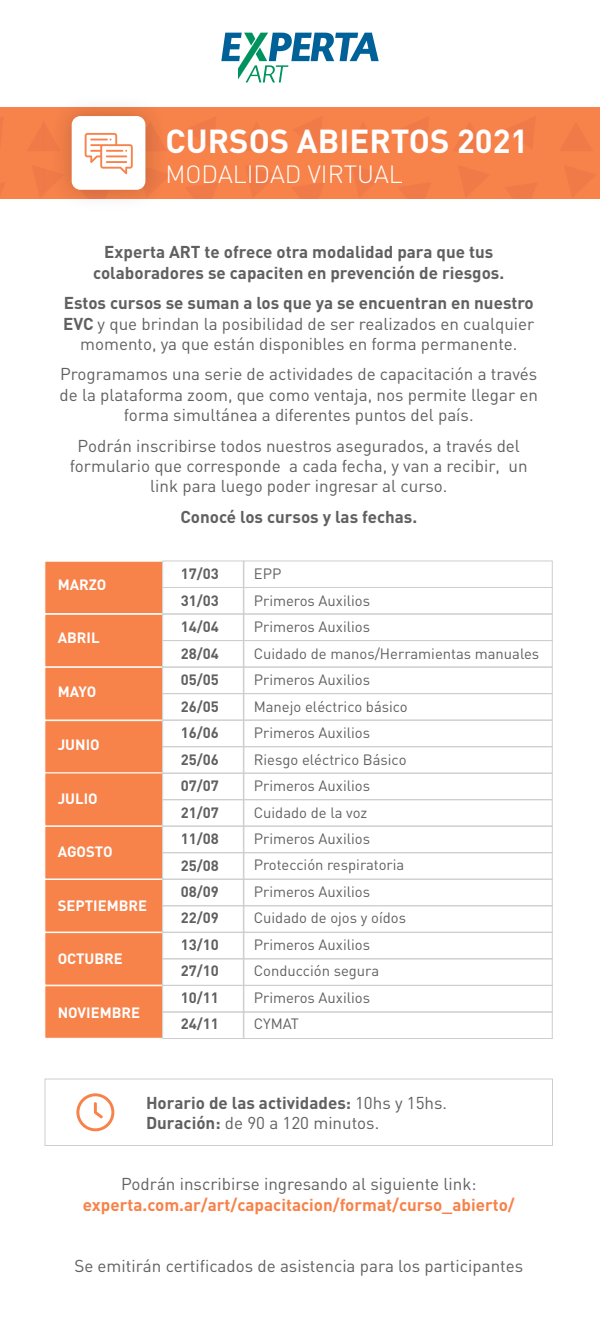
<style>
.page{position:relative;width:600px;height:1322px;background:#fff}
.page>*{position:absolute;margin:0;border:0;box-sizing:border-box;transform-origin:0 0}
.t1{font:700 32.9px "DIN";color:#fff}
.t2{font:300 24.6px "DIN";color:#fff}
.t3{font:17px/20.4px "DIN";color:#606060;text-align:center}
.t4{font:700 17px/20.4px "DIN";color:#606060;text-align:center}
.t5{font:700 17px "DIN";color:#f7824a}
.t6{font:14.8px/26.5px "DIN";color:#606060}
.t7{font:700 14.8px/26.5px "DIN";color:#606060;text-align:justify}
.t8{font:700 14.8px "DIN";color:#fff}
.s1{font-weight:700}
.s2{font-weight:400}
</style>
<div class="page">
<svg style="left:221px;top:33px;width:158px;height:49px"></svg>
<div style="left:0;top:107px;width:600px;height:92px;background:#f7824a"></div>
<img style="left:43px;top:108px;width:117px;height:91px">
<div style="left:72px;top:116px;width:73px;height:74px;background:#fff;border-radius:9px"></div>
<svg style="left:85px;top:133px;width:48px;height:42px"></svg>
<hr style="left:106px;top:155px;width:21px;height:2px;background:#f7824a">
<hr style="left:106px;top:161px;width:21px;height:2px;background:#f7824a">
<div style="left:45px;top:561px;width:118px;height:53px;background:#f7824a;border:1px solid #fff"></div>
<div style="left:45px;top:614px;width:118px;height:53px;background:#f7824a;border:1px solid #fff"></div>
<div style="left:45px;top:667px;width:118px;height:53px;background:#f7824a;border:1px solid #fff"></div>
<div style="left:45px;top:720px;width:118px;height:53px;background:#f7824a;border:1px solid #fff"></div>
<div style="left:45px;top:773px;width:118px;height:53px;background:#f7824a"></div>
<div style="left:45px;top:826px;width:118px;height:53px;background:#f7824a;border:1px solid #fff"></div>
<div style="left:45px;top:879px;width:118px;height:53px;background:#f7824a;border:1px solid #fff"></div>
<div style="left:45px;top:932px;width:118px;height:53px;background:#f7824a;border:1px solid #fff"></div>
<div style="left:45px;top:986px;width:118px;height:53px;background:#f7824a;border:1px solid #fff"></div>
<div style="left:162px;top:561px;width:82px;height:27px;border:1px solid #cecece"></div>
<div style="left:244px;top:561px;width:309px;height:27px;border:1px solid #cecece"></div>
<div style="left:162px;top:587px;width:82px;height:27px;border:1px solid #cecece"></div>
<div style="left:244px;top:587px;width:309px;height:27px;border:1px solid #cecece"></div>
<div style="left:162px;top:614px;width:82px;height:27px;border:1px solid #cecece"></div>
<div style="left:244px;top:614px;width:309px;height:27px;border:1px solid #cecece"></div>
<div style="left:162px;top:640px;width:82px;height:27px;border:1px solid #cecece"></div>
<div style="left:244px;top:640px;width:309px;height:27px;border:1px solid #cecece"></div>
<div style="left:162px;top:667px;width:82px;height:27px;border:1px solid #cecece"></div>
<div style="left:244px;top:667px;width:309px;height:27px;border:1px solid #cecece"></div>
<div style="left:162px;top:693px;width:82px;height:27px;border:1px solid #cecece"></div>
<div style="left:244px;top:693px;width:309px;height:27px;border:1px solid #cecece"></div>
<div style="left:162px;top:720px;width:82px;height:27px;border:1px solid #cecece"></div>
<div style="left:244px;top:720px;width:309px;height:27px;border:1px solid #cecece"></div>
<div style="left:162px;top:746px;width:82px;height:27px;border:1px solid #cecece"></div>
<div style="left:244px;top:746px;width:309px;height:27px;border:1px solid #cecece"></div>
<div style="left:162px;top:773px;width:82px;height:27px;border:1px solid #cecece"></div>
<div style="left:244px;top:773px;width:309px;height:27px;border:1px solid #cecece"></div>
<div style="left:162px;top:799px;width:82px;height:27px;border:1px solid #cecece"></div>
<div style="left:244px;top:799px;width:309px;height:27px;border:1px solid #cecece"></div>
<div style="left:162px;top:826px;width:82px;height:27px;border:1px solid #cecece"></div>
<div style="left:244px;top:826px;width:309px;height:27px;border:1px solid #cecece"></div>
<div style="left:162px;top:852px;width:82px;height:27px;border:1px solid #cecece"></div>
<div style="left:244px;top:852px;width:309px;height:27px;border:1px solid #cecece"></div>
<div style="left:162px;top:879px;width:82px;height:27px;border:1px solid #cecece"></div>
<div style="left:244px;top:879px;width:309px;height:27px;border:1px solid #cecece"></div>
<div style="left:162px;top:906px;width:82px;height:27px;border:1px solid #cecece"></div>
<div style="left:244px;top:906px;width:309px;height:27px;border:1px solid #cecece"></div>
<div style="left:162px;top:932px;width:82px;height:27px;border:1px solid #cecece"></div>
<div style="left:244px;top:932px;width:309px;height:27px;border:1px solid #cecece"></div>
<div style="left:162px;top:959px;width:82px;height:27px;border:1px solid #cecece"></div>
<div style="left:244px;top:959px;width:309px;height:27px;border:1px solid #cecece"></div>
<div style="left:162px;top:985px;width:82px;height:27px;border:1px solid #cecece"></div>
<div style="left:244px;top:985px;width:309px;height:27px;border:1px solid #cecece"></div>
<div style="left:162px;top:1012px;width:82px;height:27px;border:1px solid #cecece"></div>
<div style="left:244px;top:1012px;width:309px;height:27px;border:1px solid #cecece"></div>
<div style="left:45px;top:1079px;width:508px;height:67px;border:1px solid #cecece"></div>
<svg style="left:76px;top:1093px;width:38px;height:38px"></svg>
<h1 class="t1" style="left:166px;top:120px;width:365px">CURSOS ABIERTOS 2021</h1>
<h2 class="t2" style="left:166px;top:159px;width:239px">MODALIDAD VIRTUAL</h2>
<p class="t4" style="left:93px;top:241px;width:413px">Experta ART te ofrece otra modalidad para que tus colaboradores se capaciten en prevención de riesgos.</p>
<p class="t3" style="left:63px;top:293px;width:473px"><span class="s1">Estos cursos se suman a los que ya se encuentran en nuestro<br>EVC</span> y que brindan la posibilidad de ser realizados en cualquier momento, ya que están disponibles en forma permanente.</p>
<p class="t3" style="left:60px;top:364px;width:480px">Programamos una serie de actividades de capacitación a través de la plataforma zoom, que como ventaja, nos permite llegar en forma simultánea a diferentes puntos del país.</p>
<p class="t3" style="left:70px;top:435px;width:459px">Podrán inscribirse todos nuestros asegurados, a través del formulario que corresponde a cada fecha, y van a recibir, un link para luego poder ingresar al curso.</p>
<p class="t4" style="left:180px;top:506px;width:238px">Conocé los cursos y las fechas.</p>
<p class="t8" style="left:58px;top:575px;width:50px">MARZO</p>
<p class="t8" style="left:58px;top:628px;width:43px">ABRIL</p>
<p class="t8" style="left:58px;top:682px;width:40px">MAYO</p>
<p class="t8" style="left:58px;top:735px;width:44px">JUNIO</p>
<p class="t8" style="left:58px;top:789px;width:42px">JULIO</p>
<p class="t8" style="left:58px;top:842px;width:56px">AGOSTO</p>
<p class="t8" style="left:58px;top:896px;width:91px">SEPTIEMBRE</p>
<p class="t8" style="left:58px;top:949px;width:67px">OCTUBRE</p>
<p class="t8" style="left:58px;top:1003px;width:84px">NOVIEMBRE</p>
<p class="t7" style="left:181px;top:560px;width:40px">17/03<br>31/03<br>14/04<br>28/04<br>05/05<br>26/05<br>16/06<br>25/06<br>07/07<br>21/07<br>11/08<br>25/08<br>08/09<br>22/09<br>13/10<br>27/10<br>10/11<br>24/11</p>
<p class="t6" style="left:254px;top:560px;width:287px">EPP<br>Primeros Auxilios<br>Primeros Auxilios<br>Cuidado de manos/Herramientas manuales<br>Primeros Auxilios<br>Manejo eléctrico básico<br>Primeros Auxilios<br>Riesgo eléctrico Básico<br>Primeros Auxilios<br>Cuidado de la voz<br>Primeros Auxilios<br>Protección respiratoria<br>Primeros Auxilios<br>Cuidado de ojos y oídos<br>Primeros Auxilios<br>Conducción segura<br>Primeros Auxilios<br>CYMAT</p>
<p class="t4" style="left:146px;top:1092px;width:303px;text-align:left">Horario de las actividades: <span class="s2">10hs y 15hs.<br></span>Duración: <span class="s2">de 90 a 120 minutos.</span></p>
<p class="t3" style="left:121px;top:1174px;width:357px">Podrán inscribirse ingresando al siguiente link:</p>
<p class="t5" style="left:83px;top:1194px;width:434px">experta.com.ar/art/capacitacion/format/curso_abierto/</p>
<p class="t3" style="left:74px;top:1255px;width:450px">Se emitirán certificados de asistencia para los participantes</p>
</div>
